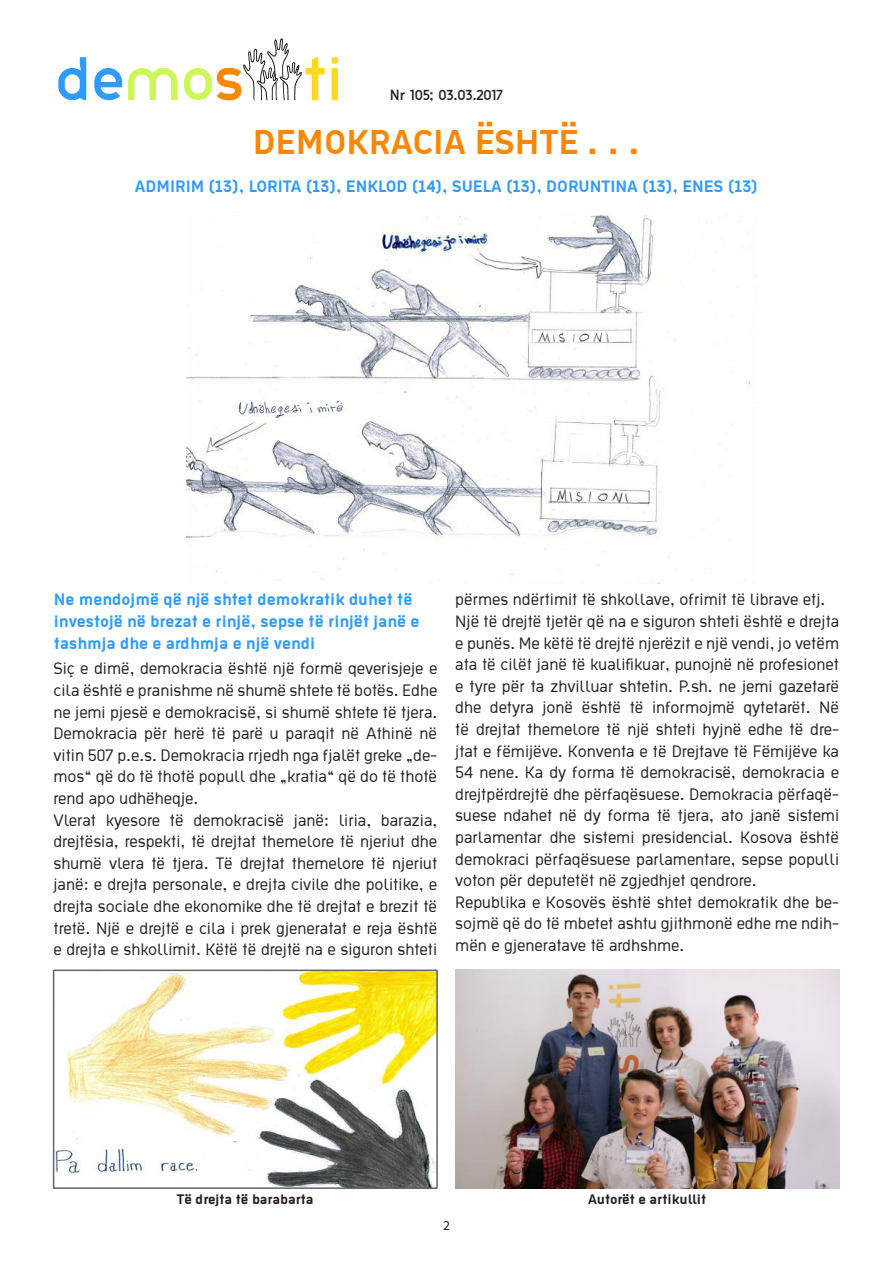
<style>
.page{position:relative;width:893px;height:1263px;background:#fff}
.page>*{position:absolute;margin:0;border:0;box-sizing:border-box;transform-origin:0 0}
.t1{font:700 37.5px "Ekstropia";color:#ff8700}
.t2{font:18px/21.6px "Ekstropia";color:#241f1f}
.t3{font:700 18px/21.6px "Ekstropia";color:#309bff}
.t4{font:700 15px "Ekstropia";color:#241f1f}
.t5{font:13.5px "Thelbi Kujtesa";color:#241f1f}
.t6{font:13.5px "Myriad Pro";color:#241f1f}
</style>
<div class="page">
<svg style="left:58px;top:57px;width:28px;height:43px"></svg>
<svg style="left:94px;top:68px;width:28px;height:32px"></svg>
<svg style="left:128px;top:68px;width:50px;height:32px"></svg>
<svg style="left:331px;top:57px;width:7px;height:43px"></svg>
<svg style="left:184px;top:38px;width:141px;height:62px"></svg>
<img style="left:187px;top:216px;width:564px;height:367px">
<img style="left:455px;top:969px;width:384px;height:219px">
<img style="left:56px;top:972px;width:379px;height:214px">
<div style="left:53px;top:969px;width:385px;height:220px;border:2px solid #656365"></div>
<p class="t5" style="left:390px;top:85px;width:115px">Nr 105; 03.03.2017</p>
<h1 class="t1" style="left:253px;top:120px;width:389px">DEMOKRACIA ËSHTË . . .</h1>
<p class="t3" style="left:135px;top:175px;width:624px">ADMIRIM (13), LORITA (13), ENKLOD (14), SUELA (13), DORUNTINA (13), ENES (13)</p>
<p class="t3" style="left:54px;top:588px;width:367px">Ne mendojmë që një shtet demokratik duhet të investojë në brezat e rinjë, sepse të rinjët janë e tashmja dhe e ardhmja e një vendi</p>
<p class="t2" style="left:53px;top:657px;width:385px">Siç e dimë, demokracia është një formë qeverisjeje e cila është e pranishme në shumë shtete të botës. Edhe ne jemi pjesë e demokracisë, si shumë shtete të tjera.<br>Demokracia për herë të parë u paraqit në Athinë në vitin 507 p.e.s. Demokracia rrjedh nga fjalët greke „de&shy;mos“ që do të thotë popull dhe „kratia“ që do të thotë rend apo udhëheqje.<br>Vlerat kyesore të demokracisë janë: liria, barazia, drejtësia, respekti, të drejtat themelore të njeriut dhe shumë vlera të tjera. Të drejtat themelore të njeriut janë: e drejta personale, e drejta civile dhe politike, e drejta sociale dhe ekonomike dhe të drejtat e brezit të tretë. Një e drejtë e cila i prek gjeneratat e reja është e drejta e shkollimit. Këtë të drejtë na e siguron shteti</p>
<p class="t2" style="left:455px;top:588px;width:385px">përmes ndërtimit të shkollave, ofrimit të librave etj.<br>Një të drejtë tjetër që na e siguron shteti është e drejta e punës. Me këtë të drejtë njerëzit e një vendi, jo vetëm ata të cilët janë të kualifikuar, punojnë në profesionet e tyre për ta zhvilluar shtetin. P.sh. ne jemi gazetarë dhe detyra jonë është të informojmë qytetarët. Në të drejtat themelore të një shteti hyjnë edhe të dre&shy;jtat e fëmijëve. Konventa e të Drejtave të Fëmijëve ka 54 nene. Ka dy forma të demokracisë, demokracia e drejtpërdrejtë dhe përfaqësuese. Demokracia përfaqë&shy;suese ndahet në dy forma të tjera, ato janë sistemi parlamentar dhe sistemi presidencial. Kosova është demokraci përfaqësuese parlamentare, sepse populli voton për deputetët në zgjedhjet qendrore.<br>Republika e Kosovës është shtet demokratik dhe be&shy;sojmë që do të mbetet ashtu gjithmonë edhe me ndih&shy;mën e gjeneratave të ardhshme.</p>
<p class="t4" style="left:177px;top:1190px;width:138px">Të drejta të barabarta</p>
<p class="t4" style="left:588px;top:1190px;width:120px">Autorët e artikullit</p>
<p class="t6" style="left:443px;top:1217px;width:8px">2</p>
</div>
